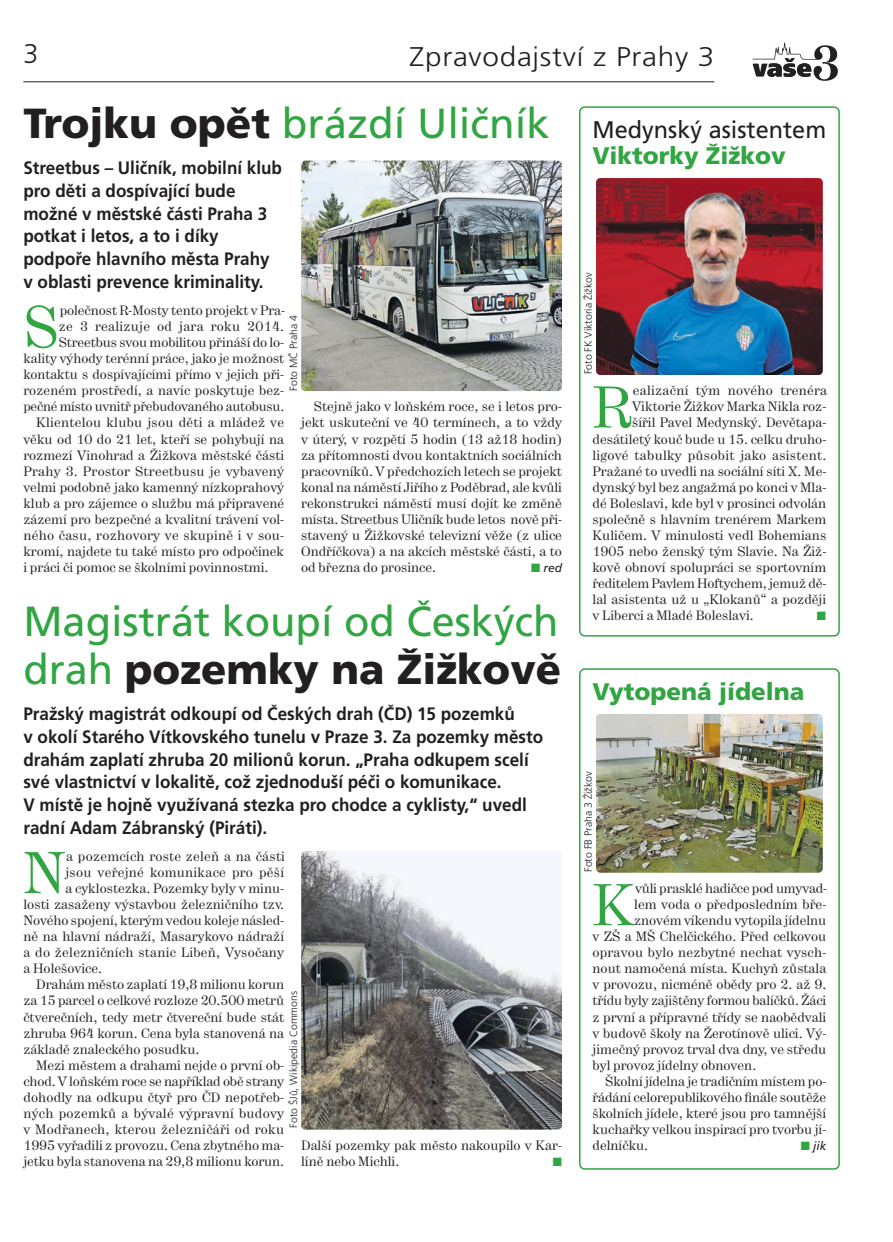
<style>
.page{position:relative;width:893px;height:1242px;background:#fff}
.page>*{position:absolute;margin:0;border:0;box-sizing:border-box;transform-origin:0 0}
.t1{font:58.5px "Hercules";color:#32a543}
.t2{font:42px/48px "Frutiger CE";color:#32a543}
.t3{font:300 27px "Frutiger CE";letter-spacing:.025em;color:#231f20;scale:1.1 1}
.t4{font:300 27px "Frutiger CE";letter-spacing:.025em;color:#231f20}
.t5{font:900 24px "Frutiger CE";color:#32a543}
.t6{font:24px "Frutiger CE";color:#231f20}
.t7{font:700 18px/22.8px "Frutiger CE";color:#231f20;scale:.95 1}
.t8{font:13.5px/16px "Hercules";color:#231f20;text-align:justify}
.t9{font:13.5px "Hercules";letter-spacing:.02em;color:#231f20}
.t10{font:italic 12px "Frutiger CE";color:#231f20}
.t11{font:12px "Zapf Dingbats";color:#32a543}
.t12{font:300 10.5px "Frutiger CE";color:#231f20}
.s1{font-weight:900;color:#231f20}
.s2{color:#32a543}
</style>
<div class="page">
<hr style="left:23px;top:81px;width:691px;height:1px;background:#231f20">
<svg style="left:752px;top:43px;width:86px;height:38px"></svg>
<svg style="left:579px;top:106px;width:261px;height:530px"></svg>
<svg style="left:579px;top:668px;width:261px;height:501px"></svg>
<img style="left:301px;top:160px;width:261px;height:231px;border-radius:4px">
<img style="left:301px;top:851px;width:261px;height:278px;border-radius:4px">
<img style="left:596px;top:178px;width:227px;height:197px;border-radius:4px">
<img style="left:596px;top:714px;width:227px;height:158px;border-radius:4px">
<h3 class="t4" style="left:23px;top:42px;width:17px">3</h3>
<h3 class="t3" style="left:410px;top:45px;width:279px">Zpravodajství z Prahy 3</h3>
<h2 class="t2" style="left:23px;top:102px;width:528px"><span class="s1">Trojku opět</span> brázdí Uličník</h2>
<h3 class="t7" style="left:23px;top:157px;width:274px">Streetbus – Uličník, mobilní klub pro děti a dospívající bude možné v městské části Praha 3 potkat i letos, a to i díky podpoře hlavního města Prahy v oblasti prevence kriminality.</h3>
<h1 class="t1" style="left:23px;top:306px;width:37px">S</h1>
<p class="t8" style="left:60px;top:303px;width:227px">polečnost R-Mosty tento projekt v Pra -</p>
<p class="t12" style="left:289px;top:391px;width:77px;rotate:-90deg">Foto MČ Praha 4</p>
<p class="t9" style="left:59px;top:321px;width:227px">ze 3 realizuje od jara roku 2014.</p>
<p class="t8" style="left:59px;top:335px;width:227px">Street bus svou mobilitou přináší do lo-</p>
<p class="t8" style="left:23px;top:351px;width:262px">kality výhody terénní práce, jako je možnost</p>
<p class="t8" style="left:23px;top:368px;width:262px">kontaktu s dospívajícími přímo v jejich při-</p>
<p class="t8" style="left:23px;top:384px;width:262px">rozeném prostředí, a navíc poskytuje bez-</p>
<p class="t8" style="left:23px;top:400px;width:262px">pečné místo uvnitř přebudovaného autobusu.</p>
<p class="t9" style="left:36px;top:418px;width:250px">Klientelou klubu jsou děti a mládež ve</p>
<p class="t8" style="left:23px;top:432px;width:262px">věku od 10 do 21 let, kteří se pohybují na</p>
<p class="t8" style="left:23px;top:448px;width:262px">rozmezí Vinohrad a Žižkova městské části</p>
<p class="t9" style="left:23px;top:466px;width:262px">Prahy 3. Prostor Streetbusu je vybavený</p>
<p class="t8" style="left:23px;top:480px;width:262px">velmi podobně jako kamenný nízkoprahový</p>
<p class="t8" style="left:23px;top:496px;width:262px">klub a pro zájemce o službu má připravené</p>
<p class="t8" style="left:23px;top:512px;width:262px">zázemí pro bezpečné a kvalitní trávení vol-</p>
<p class="t9" style="left:23px;top:530px;width:262px">ného času, rozhovory ve skupině i v sou-</p>
<p class="t8" style="left:23px;top:544px;width:262px">kromí, najdete tu také místo pro odpočinek</p>
<p class="t8" style="left:23px;top:560px;width:246px">i práci či pomoc se školními povinnostmi.</p>
<p class="t8" style="left:301px;top:400px;width:262px;text-indent:13px">Stejně jako v loňském roce, se i letos pro&shy;jekt uskuteční ve 40 termínech, a to vždy v úterý, v rozpětí 5 hodin (13 až18 hodin) za přítomnosti dvou kontaktních sociálních pracovníků. V předchozích letech se projekt konal na náměstí Jiřího z Poděbrad, ale kvůli rekonstrukci náměstí musí dojít ke změně místa. Streetbus Uličník bude letos nově při&shy;stavený u Žižkovské televizní věže (z ulice Ondříčkova) a na akcích městské části, a to od března do prosince.</p>
<p class="t10" style="left:531px;top:563px;width:32px"><span class="s2">■</span> red</p>
<h2 class="t2" style="left:23px;top:599px;width:539px">Magistrát koupí od Českých drah <span class="s1">pozemky na Žižkově</span></h2>
<p class="t7" style="left:23px;top:703px;width:549px">Pražský magistrát odkoupí od Českých drah (ČD) 15 pozemků<br>v okolí Starého Vítkovského tunelu v Praze 3. Za pozemky město drahám zaplatí zhruba 20 milionů korun. „Praha odkupem scelí své vlastnictví v lokalitě, což zjednoduší péči o komunikace.<br>V místě je hojně využívaná stezka pro chodce a cyklisty,“ uvedl radní Adam Zábranský (Piráti).</p>
<h1 class="t1" style="left:23px;top:852px;width:44px">N</h1>
<p class="t9" style="left:66px;top:851px;width:220px">a pozemcích roste zeleň a na části</p>
<p class="t9" style="left:65px;top:867px;width:220px">jsou veřejné komunikace pro pěší</p>
<p class="t8" style="left:65px;top:881px;width:220px">a cyklostezka. Pozemky byly v minu-</p>
<p class="t8" style="left:23px;top:897px;width:262px">losti zasaženy výstavbou železničního tzv.</p>
<p class="t8" style="left:23px;top:913px;width:262px">Nového spojení, kterým vedou koleje násled -</p>
<p class="t8" style="left:23px;top:929px;width:262px">ně na hlavní nádraží, Masarykovo nádraží</p>
<p class="t9" style="left:23px;top:947px;width:262px">a do železničních stanic Libeň, Vysočany</p>
<p class="t8" style="left:23px;top:961px;width:80px">a Holešovice.</p>
<p class="t8" style="left:36px;top:977px;width:250px">Drahám město zaplatí 19,8 milionu korun</p>
<p class="t8" style="left:23px;top:993px;width:262px">za 15 parcel o celkové rozloze 20.500 metrů</p>
<p class="t8" style="left:23px;top:1010px;width:262px">čtverečních, tedy metr čtvereční bude stát</p>
<p class="t8" style="left:23px;top:1026px;width:262px">zhruba 964 korun. Cena byla stanovená na</p>
<p class="t8" style="left:23px;top:1042px;width:177px">základě znaleckého posudku.</p>
<p class="t8" style="left:36px;top:1058px;width:250px">Mezi městem a drahami nejde o první ob-</p>
<p class="t8" style="left:23px;top:1074px;width:262px">chod. V loňském roce se například obě strany</p>
<p class="t8" style="left:23px;top:1090px;width:262px">dohodly na odkupu čtyř pro ČD nepotřeb-</p>
<p class="t9" style="left:23px;top:1108px;width:262px">ných pozemků a bývalé výpravní budovy</p>
<p class="t9" style="left:23px;top:1124px;width:262px">v Modřanech, kterou železničáři od roku</p>
<p class="t8" style="left:23px;top:1138px;width:262px">1995 vyřadili z provozu. Cena zbytného ma-</p>
<p class="t8" style="left:23px;top:1154px;width:262px">jetku byla stanovena na 29,8 milionu korun.</p>
<p class="t12" style="left:289px;top:1127px;width:138px;rotate:-90deg">Foto ŠJů, Wikipedia Commons</p>
<p class="t8" style="left:301px;top:1138px;width:262px">Další pozemky pak město nakoupilo v Kar&shy;líně nebo Michli.</p>
<p class="t11" style="left:553px;top:1157px;width:11px">■</p>
<h3 class="t6" style="left:592px;top:119px;width:235px">Medynský asistentem</h3>
<h3 class="t5" style="left:592px;top:146px;width:195px">Viktorky Žižkov</h3>
<p class="t12" style="left:584px;top:374px;width:103px;rotate:-90deg">Foto FK Viktoria Žižkov</p>
<h1 class="t1" style="left:592px;top:386px;width:41px">R</h1>
<p class="t9" style="left:633px;top:386px;width:196px">ealizační tým nového trenéra</p>
<p class="t8" style="left:632px;top:400px;width:196px">Viktorie Žižkov Marka Nikla roz-</p>
<p class="t8" style="left:632px;top:416px;width:196px">šířil Pavel Medynský. Devětapa-</p>
<p class="t8" style="left:592px;top:432px;width:235px">desátiletý kouč bude u 15. celku druho-</p>
<p class="t9" style="left:592px;top:450px;width:235px">ligové tabulky působit jako asistent.</p>
<p class="t8" style="left:592px;top:464px;width:235px">Pražané to uvedli na sociální síti X. Me-</p>
<p class="t8" style="left:592px;top:480px;width:235px">dynský byl bez angažmá po konci v Mla -</p>
<p class="t8" style="left:592px;top:496px;width:235px">dé Boleslavi, kde byl v prosinci odvolán</p>
<p class="t8" style="left:592px;top:512px;width:235px">společně s hlavním trenérem Markem</p>
<p class="t8" style="left:592px;top:528px;width:235px">Kuličem. V minulosti vedl Bohemians</p>
<p class="t8" style="left:592px;top:544px;width:235px">1905 nebo ženský tým Slavie. Na Žiž-</p>
<p class="t8" style="left:592px;top:560px;width:235px">kově obnoví spolupráci se sportovním</p>
<p class="t8" style="left:592px;top:576px;width:235px">ředitelem Pavlem Hoftychem, jemuž dě-</p>
<p class="t8" style="left:592px;top:592px;width:235px">lal asistenta už u „Klokanů“ a později</p>
<p class="t8" style="left:592px;top:608px;width:163px">v Liberci a Mladé Boleslavi.</p>
<p class="t11" style="left:817px;top:611px;width:11px">■</p>
<h3 class="t5" style="left:592px;top:681px;width:213px">Vytopená jídelna</h3>
<p class="t12" style="left:584px;top:872px;width:102px;rotate:-90deg">Foto FB Praha 3 Žižkov</p>
<h1 class="t1" style="left:592px;top:884px;width:43px">K</h1>
<p class="t8" style="left:635px;top:881px;width:194px">vůli prasklé hadičce pod umyvad-</p>
<p class="t8" style="left:634px;top:897px;width:194px">lem voda o předposledním bře-</p>
<p class="t8" style="left:634px;top:913px;width:194px">znovém víkendu vytopila jídelnu</p>
<p class="t8" style="left:592px;top:929px;width:235px">v ZŠ a MŠ Chelčického. Před celkovou</p>
<p class="t8" style="left:592px;top:945px;width:235px">opravou bylo nezbytné nechat vysch -</p>
<p class="t8" style="left:592px;top:961px;width:235px">nout namočená místa. Kuchyň zůstala</p>
<p class="t8" style="left:592px;top:977px;width:235px">v provozu, nicméně obědy pro 2. až 9.</p>
<p class="t8" style="left:592px;top:993px;width:235px">třídu byly zajištěny formou balíčků. Žáci</p>
<p class="t8" style="left:592px;top:1010px;width:235px">z první a přípravné třídy se naobědvali</p>
<p class="t8" style="left:592px;top:1026px;width:235px">v budově školy na Žerotínově ulici. Vý-</p>
<p class="t8" style="left:592px;top:1042px;width:235px">jimečný provoz trval dva dny, ve středu</p>
<p class="t8" style="left:592px;top:1058px;width:165px">byl provoz jídelny obnoven.</p>
<p class="t8" style="left:605px;top:1074px;width:223px">Školní jídelna je tradičním místem po-</p>
<p class="t8" style="left:592px;top:1090px;width:235px">řádání celorepublikového finále soutěže</p>
<p class="t8" style="left:592px;top:1106px;width:235px">školních jídele, které jsou pro tamnější</p>
<p class="t8" style="left:592px;top:1122px;width:235px">kuchařky velkou inspirací pro tvorbu jí-</p>
<p class="t8" style="left:592px;top:1138px;width:57px">delníčku.</p>
<p class="t10" style="left:801px;top:1140px;width:27px"><span class="s2">■</span> jik</p>
</div>
